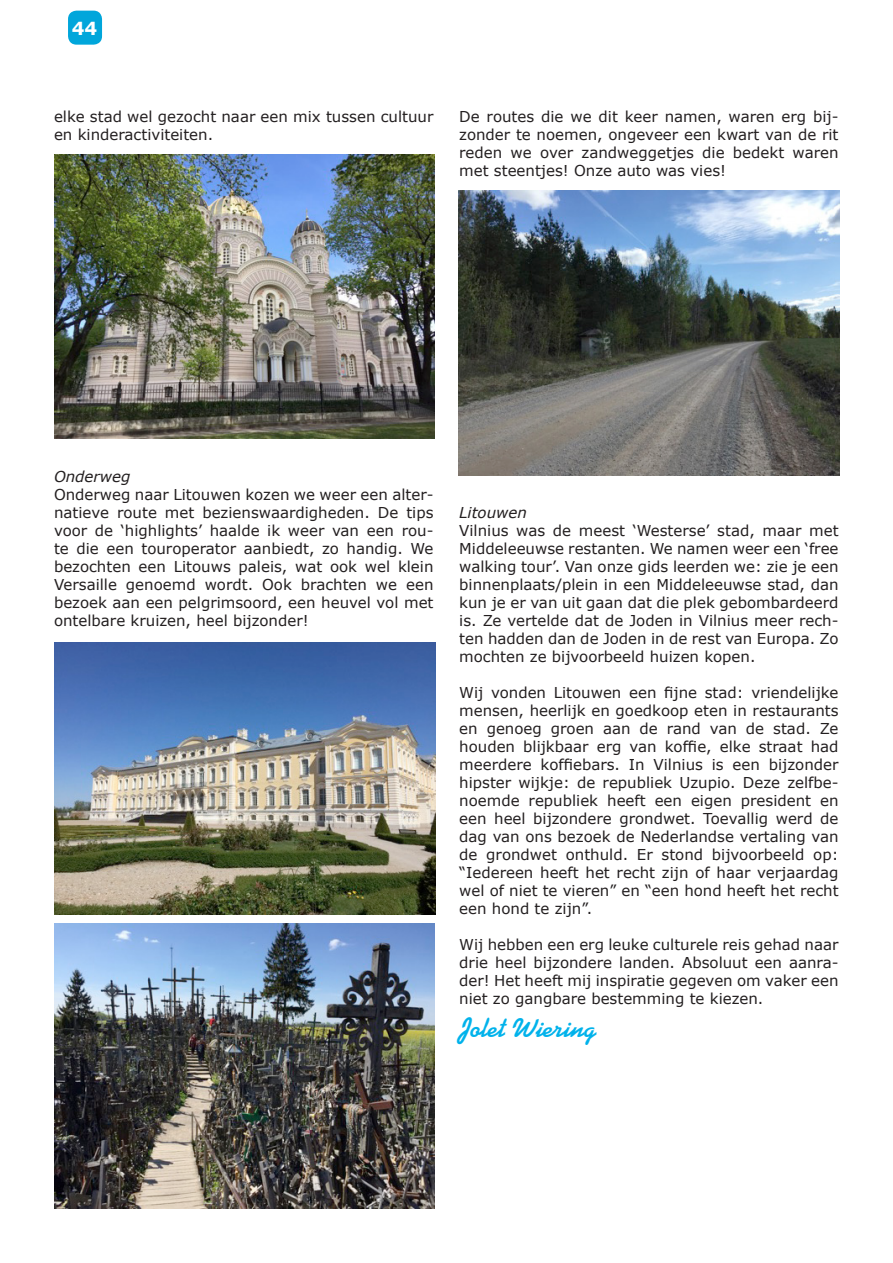
<style>
.page{position:relative;width:893px;height:1263px;background:#fff}
.page>*{position:absolute;margin:0;border:0;box-sizing:border-box;transform-origin:0 0}
.t1{font:700 27px "Kaufmann BT";color:#00b2eb}
.t2{font:700 18px "Verdana";color:#fff}
.t3{font:15px/18px "Verdana";color:#231f20;text-align:justify}
.t4{font:italic 15px "Verdana";color:#231f20}
</style>
<div class="page">
<div style="left:68px;top:11px;width:34px;height:34px;background:#00a6db;border-radius:9px"></div>
<img style="left:54px;top:154px;width:380px;height:285px">
<img style="left:458px;top:190px;width:382px;height:286px">
<img style="left:54px;top:642px;width:381px;height:273px">
<img style="left:54px;top:924px;width:380px;height:284px">
<p class="t2" style="left:72px;top:15px;width:27px">44</p>
<p class="t3" style="left:54px;top:107px;width:381px">elke stad wel gezocht naar een mix tussen cultuur en kinderactiviteiten.</p>
<p class="t3" style="left:459px;top:107px;width:381px">De routes die we dit keer namen, waren erg bij&shy;zonder te noemen, ongeveer een kwart van de rit reden we over zandweggetjes die bedekt waren met steentjes! Onze auto was vies!</p>
<p class="t4" style="left:54px;top:466px;width:78px">Onderweg</p>
<p class="t3" style="left:54px;top:485px;width:381px">Onderweg naar Litouwen kozen we weer een alter&shy;natieve route met bezienswaardigheden. De tips voor de ‘highlights’ haalde ik weer van een rou&shy;te die een touroperator aanbiedt, zo handig. We bezochten een Litouws paleis, wat ook wel klein Versaille genoemd wordt. Ook brachten we een bezoek aan een pelgrimsoord, een heuvel vol met ontelbare kruizen, heel bijzonder!</p>
<p class="t4" style="left:459px;top:502px;width:69px">Litouwen</p>
<p class="t3" style="left:459px;top:521px;width:381px">Vilnius was de meest ‘Westerse’ stad, maar met Middeleeuwse restanten. We namen weer een ‘free walking tour’. Van onze gids leerden we: zie je een binnenplaats/plein in een Middeleeuwse stad, dan kun je er van uit gaan dat die plek gebombardeerd is. Ze vertelde dat de Joden in Vilnius meer rech&shy;ten hadden dan de Joden in de rest van Europa. Zo mochten ze bijvoorbeeld huizen kopen.</p>
<p class="t3" style="left:459px;top:683px;width:381px">Wij vonden Litouwen een fijne stad: vriendelijke mensen, heerlijk en goedkoop eten in restaurants en genoeg groen aan de rand van de stad. Ze houden blijkbaar erg van koffie, elke straat had meerdere koffiebars. In Vilnius is een bijzonder hipster wijkje: de republiek Uzupio. Deze zelfbe&shy;noemde republiek heeft een eigen president en een heel bijzondere grondwet. Toevallig werd de dag van ons bezoek de Nederlandse vertaling van de grondwet onthuld. Er stond bijvoorbeeld op: “Iedereen heeft het recht zijn of haar verjaardag wel of niet te vieren” en “een hond heeft het recht een hond te zijn”.</p>
<p class="t3" style="left:459px;top:935px;width:381px">Wij hebben een erg leuke culturele reis gehad naar drie heel bijzondere landen. Absoluut een aanra&shy;der! Het heeft mij inspiratie gegeven om vaker een niet zo gangbare bestemming te kiezen.</p>
<h1 class="t1" style="left:459px;top:1012px;width:139px">Jolet Wiering</h1>
</div>
